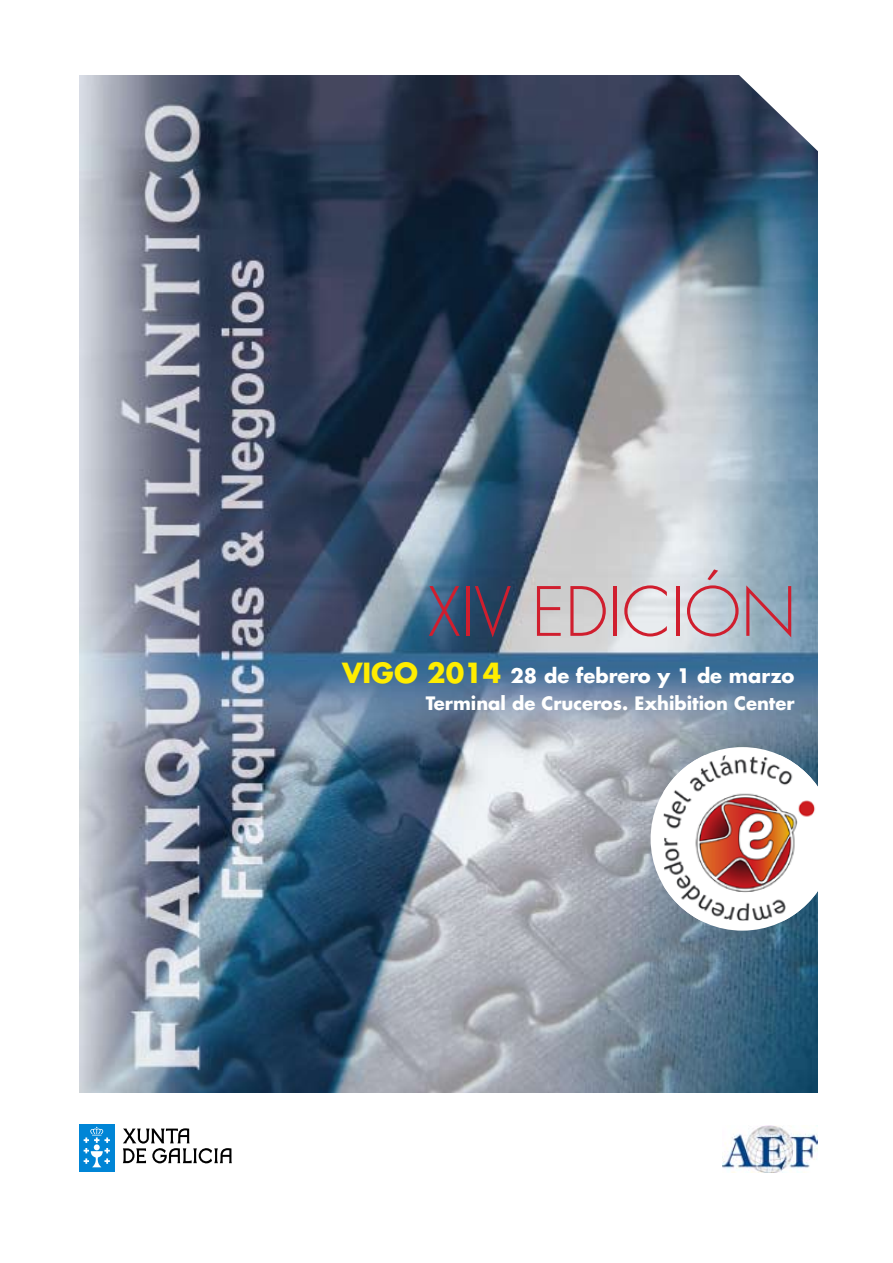
<style>
.page{position:relative;width:893px;height:1263px;background:#fff}
.page>*{position:absolute;margin:0;border:0;box-sizing:border-box;transform-origin:0 0}
.t1{font:300 66px "Futura";color:#d01e2e}
.t2{font:700 19.5px "Futura";color:#fff}
.t3{font:700 18px "Futura";color:#fff}
.s1{font-size:27px;color:#ffed00}
</style>
<div class="page">
<img style="left:79px;top:75px;width:738px;height:1018px">
<div style="left:651px;top:747px;width:183px;height:184px;background:#fff;border-radius:50%"></div>
<img style="left:664px;top:755px;width:154px;height:165px">
<svg style="left:739px;top:75px;width:79px;height:84px"></svg>
<svg style="left:123px;top:1128px;width:109px;height:36px"></svg>
<div style="left:79px;top:1124px;width:36px;height:48px;background:#0085d6"></div>
<svg style="left:84px;top:1127px;width:26px;height:40px"></svg>
<img style="left:723px;top:1125px;width:94px;height:47px">
<h1 class="t1" style="left:428px;top:569px;width:370px">XIV EDICIÓN</h1>
<p class="t2" style="left:342px;top:662px;width:454px"><span class="s1">VIGO 2014</span> 28 de febrero y 1 de marzo</p>
<p class="t3" style="left:426px;top:691px;width:370px">Terminal de Cruceros. Exhibition Center</p>
</div>
